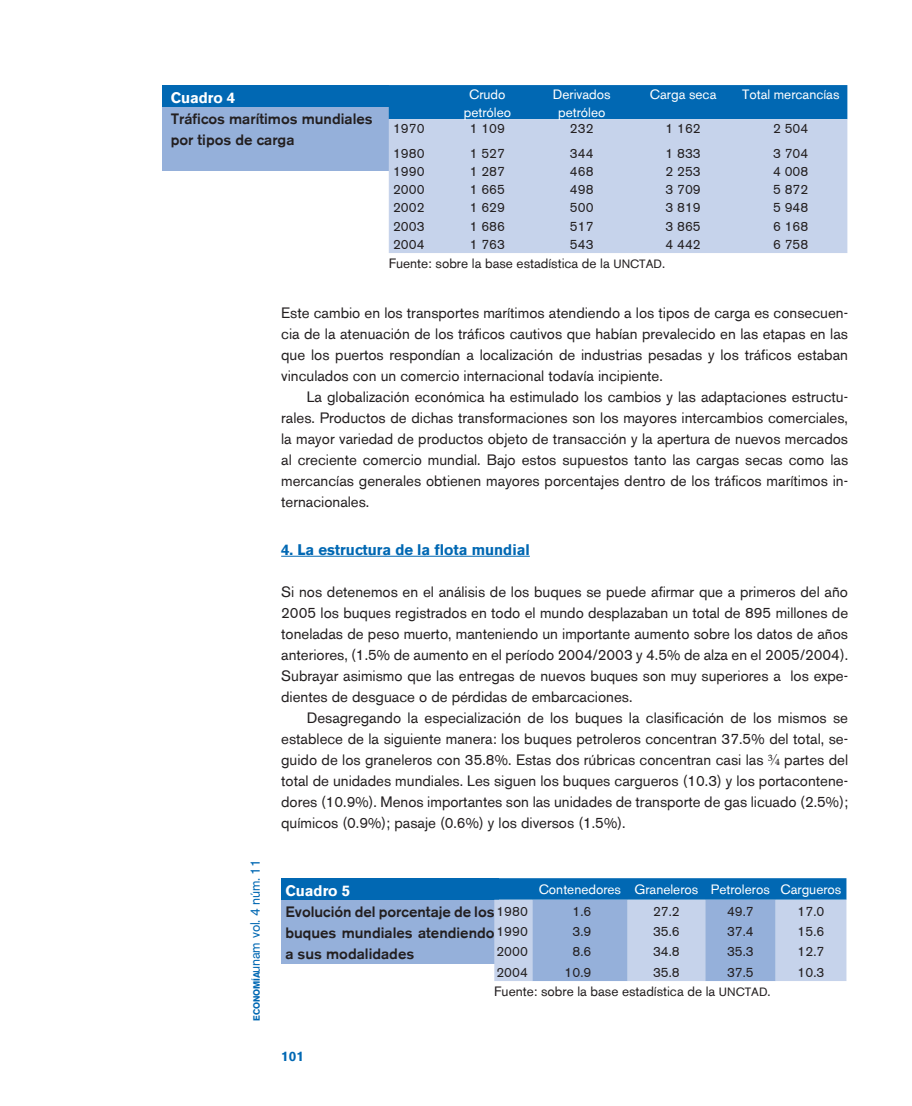
<style>
.page{position:relative;width:912px;height:1106px;background:#fff}
.page>*{position:absolute;margin:0;border:0;box-sizing:border-box;transform-origin:0 0}
.t1{font:15px/21px "Akzidenz Grotesk BE";color:#231f20;text-align:justify}
.t2{font:500 15px/21px "Akzidenz Grotesk BE";color:#231f20}
.t3{font:700 15px "Akzidenz Grotesk BE";color:#0168b3}
.t4{font:700 15px "Akzidenz Grotesk BE";color:#fff}
.t5{font:13.5px "Akzidenz Grotesk BE";color:#231f20}
.t6{font:13.5px/18px "Akzidenz Grotesk BE";color:#fff;text-align:center}
.t7{font:13.5px "Akzidenz Grotesk BE";letter-spacing:-.01em;color:#0168b3}
.t8{font:700 13.5px "Akzidenz Grotesk BE";color:#0168b3}
.s1{font-size:12px}
.s2{font-family:"Book Antiqua"}
.s3{font-weight:700;font-size:8.85px}
</style>
<div class="page">
<div style="left:162px;top:85px;width:227px;height:22px;background:#0168b3"></div>
<div style="left:162px;top:107px;width:227px;height:63px;background:#95b0da"></div>
<div style="left:388px;top:85px;width:459px;height:34px;background:#0168b3"></div>
<div style="left:388px;top:119px;width:459px;height:134px;background:#c6d3eb"></div>
<hr style="left:281px;top:556px;width:248px;height:1px;background:#0168b3">
<div style="left:281px;top:878px;width:217px;height:21px;background:#0168b3"></div>
<div style="left:281px;top:899px;width:217px;height:64px;background:#95b0da"></div>
<svg style="left:494px;top:878px;width:352px;height:103px;background:#8bb0d9"></svg>
<p class="t6" style="left:463px;top:85px;width:49px">Crudo petróleo</p>
<p class="t6" style="left:552px;top:85px;width:59px">Derivados petróleo</p>
<p class="t6" style="left:649px;top:85px;width:68px">Carga seca</p>
<p class="t6" style="left:741px;top:85px;width:99px">Total mercancías</p>
<p class="t4" style="left:171px;top:89px;width:66px">Cuadro 4</p>
<p class="t2" style="left:171px;top:108px;width:203px">Tráficos marítimos mundiales por tipos de carga</p>
<p class="t5" style="left:393px;top:120px;width:33px">1970</p>
<p class="t5" style="left:469px;top:120px;width:37px">1 109</p>
<p class="t5" style="left:569px;top:120px;width:25px">232</p>
<p class="t5" style="left:665px;top:120px;width:37px">1 162</p>
<p class="t5" style="left:772px;top:120px;width:37px">2 504</p>
<p class="t5" style="left:393px;top:145px;width:33px">1980</p>
<p class="t5" style="left:469px;top:145px;width:37px">1 527</p>
<p class="t5" style="left:569px;top:145px;width:25px">344</p>
<p class="t5" style="left:665px;top:145px;width:37px">1 833</p>
<p class="t5" style="left:772px;top:145px;width:37px">3 704</p>
<p class="t5" style="left:393px;top:163px;width:33px">1990</p>
<p class="t5" style="left:469px;top:163px;width:37px">1 287</p>
<p class="t5" style="left:569px;top:163px;width:25px">468</p>
<p class="t5" style="left:665px;top:163px;width:37px">2 253</p>
<p class="t5" style="left:772px;top:163px;width:37px">4 008</p>
<p class="t5" style="left:393px;top:181px;width:33px">2000</p>
<p class="t5" style="left:469px;top:181px;width:37px">1 665</p>
<p class="t5" style="left:569px;top:181px;width:25px">498</p>
<p class="t5" style="left:665px;top:181px;width:37px">3 709</p>
<p class="t5" style="left:772px;top:181px;width:37px">5 872</p>
<p class="t5" style="left:393px;top:200px;width:33px">2002</p>
<p class="t5" style="left:469px;top:200px;width:37px">1 629</p>
<p class="t5" style="left:569px;top:200px;width:25px">500</p>
<p class="t5" style="left:665px;top:200px;width:37px">3 819</p>
<p class="t5" style="left:772px;top:200px;width:37px">5 948</p>
<p class="t5" style="left:393px;top:218px;width:33px">2003</p>
<p class="t5" style="left:469px;top:218px;width:37px">1 686</p>
<p class="t5" style="left:569px;top:218px;width:25px">517</p>
<p class="t5" style="left:665px;top:218px;width:37px">3 865</p>
<p class="t5" style="left:772px;top:218px;width:37px">6 168</p>
<p class="t5" style="left:393px;top:236px;width:33px">2004</p>
<p class="t5" style="left:469px;top:236px;width:37px">1 763</p>
<p class="t5" style="left:569px;top:236px;width:25px">543</p>
<p class="t5" style="left:665px;top:236px;width:37px">4 442</p>
<p class="t5" style="left:772px;top:236px;width:37px">6 758</p>
<p class="t5" style="left:388px;top:255px;width:278px">Fuente: sobre la base estadística de la <span class="s1">UNCTAD</span>.</p>
<p class="t1" style="left:281px;top:302px;width:568px">Este cambio en los transportes marítimos atendiendo a los tipos de carga es consecuen&shy;cia de la atenuación de los tráficos cautivos que habían prevalecido en las etapas en las que los puertos respondían a localización de industrias pesadas y los tráficos estaban vinculados con un comercio internacional todavía incipiente.</p>
<p class="t1" style="left:281px;top:386px;width:568px;text-indent:26px">La globalización económica ha estimulado los cambios y las adaptaciones estructu&shy;rales. Productos de dichas transformaciones son los mayores intercambios comerciales, la mayor variedad de productos objeto de transacción y la apertura de nuevos mercados al creciente comercio mundial. Bajo estos supuestos tanto las cargas secas como las mercancías generales obtienen mayores porcentajes dentro de los tráficos marítimos in&shy;ternacionales.</p>
<p class="t3" style="left:281px;top:541px;width:250px">4. La estructura de la flota mundial</p>
<p class="t1" style="left:281px;top:581px;width:568px">Si nos detenemos en el análisis de los buques se puede afirmar que a primeros del año 2005 los buques registrados en todo el mundo desplazaban un total de 895 millones de toneladas de peso muerto, manteniendo un importante aumento sobre los datos de años anteriores, (1.5% de aumento en el período 2004/2003 y 4.5% de alza en el 2005/2004).<br>Subrayar asimismo que las entregas de nuevos buques son muy superiores a los expe&shy;dientes de desguace o de pérdidas de embarcaciones.</p>
<p class="t1" style="left:281px;top:707px;width:568px;text-indent:26px">Desagregando la especialización de los buques la clasificación de los mismos se establece de la siguiente manera: los buques petroleros concentran 37.5% del total, se&shy;guido de los graneleros con 35.8%. Estas dos rúbricas concentran casi las <span class="s2">¾</span> partes del total de unidades mundiales. Les siguen los buques cargueros (10.3) y los portacontene&shy;dores (10.9%). Menos importantes son las unidades de transporte de gas licuado (2.5%); químicos (0.9%); pasaje (0.6%) y los diversos (1.5%).</p>
<p class="t7" style="left:247px;top:1020px;width:163px;rotate:-90deg"><span class="s3">ECONOMÍA</span>unam vol. 4 núm. 11</p>
<p class="t6" style="left:538px;top:880px;width:304px">Contenedores Graneleros Petroleros Cargueros</p>
<p class="t4" style="left:285px;top:881px;width:66px">Cuadro 5</p>
<p class="t2" style="left:285px;top:901px;width:211px;text-align:justify">Evolución del porcentaje de los buques mundiales atendiendo a sus modalidades</p>
<p class="t5" style="left:496px;top:903px;width:33px">1980</p>
<p class="t5" style="left:572px;top:903px;width:20px">1.6</p>
<p class="t5" style="left:652px;top:903px;width:28px">27.2</p>
<p class="t5" style="left:726px;top:903px;width:28px">49.7</p>
<p class="t5" style="left:797px;top:903px;width:28px">17.0</p>
<p class="t5" style="left:496px;top:923px;width:33px">1990</p>
<p class="t5" style="left:572px;top:923px;width:20px">3.9</p>
<p class="t5" style="left:652px;top:923px;width:28px">35.6</p>
<p class="t5" style="left:726px;top:923px;width:28px">37.4</p>
<p class="t5" style="left:797px;top:923px;width:28px">15.6</p>
<p class="t5" style="left:496px;top:943px;width:33px">2000</p>
<p class="t5" style="left:572px;top:943px;width:20px">8.6</p>
<p class="t5" style="left:652px;top:943px;width:28px">34.8</p>
<p class="t5" style="left:726px;top:943px;width:28px">35.3</p>
<p class="t5" style="left:797px;top:943px;width:28px">12.7</p>
<p class="t5" style="left:496px;top:964px;width:33px">2004</p>
<p class="t5" style="left:564px;top:964px;width:28px">10.9</p>
<p class="t5" style="left:652px;top:964px;width:28px">35.8</p>
<p class="t5" style="left:726px;top:964px;width:28px">37.5</p>
<p class="t5" style="left:797px;top:964px;width:28px">10.3</p>
<p class="t5" style="left:494px;top:983px;width:278px">Fuente: sobre la base estadística de la <span class="s1">UNCTAD</span>.</p>
<p class="t8" style="left:281px;top:1048px;width:24px">101</p>
</div>
